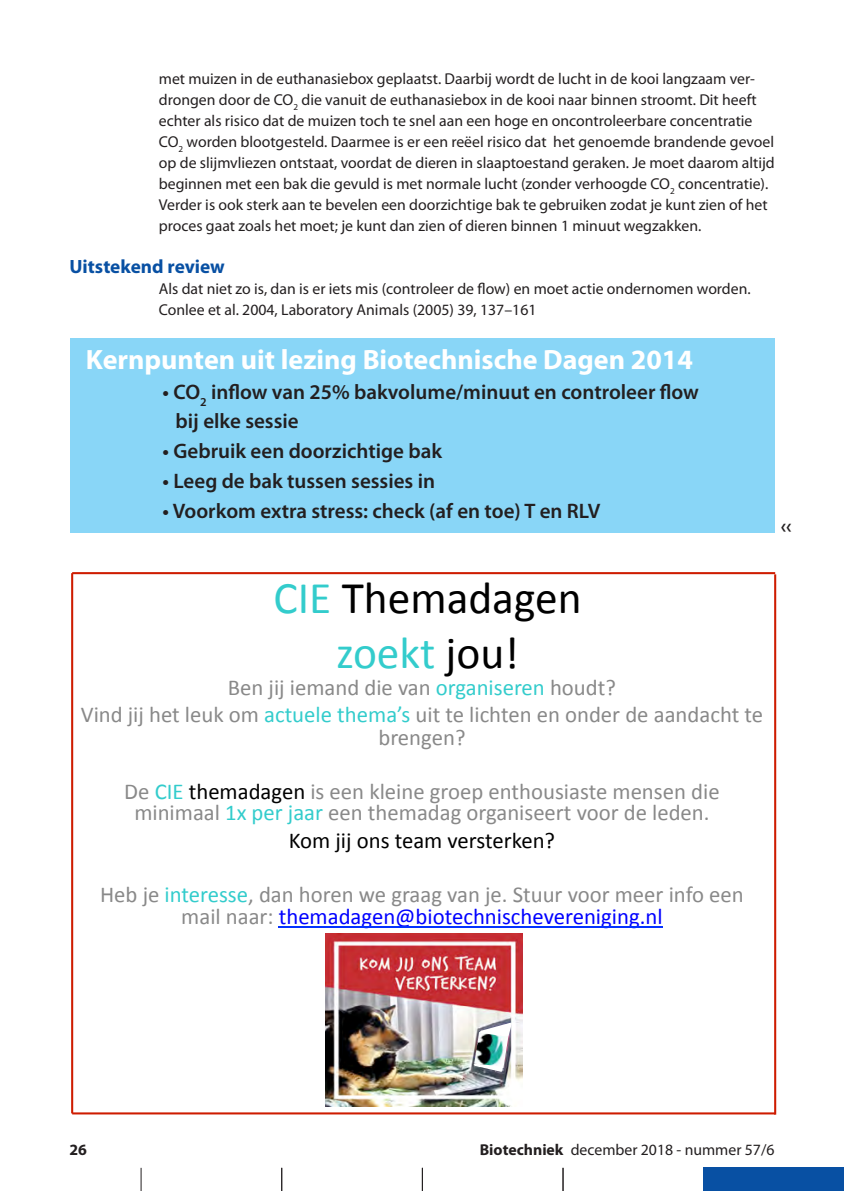
<style>
.page{position:relative;width:844px;height:1191px;background:#fff}
.page>*{position:absolute;margin:0;border:0;box-sizing:border-box;transform-origin:0 0}
.t1{font:45.5px/54.8px "Calibri";color:#000;text-align:center}
.t2{font:700 28px "Myriad Pro";color:#fff}
.t3{font:22.75px/27.1px "Calibri";color:#898989;text-align:center}
.t4{font:22.75px "Calibri";color:#000}
.t5{font:600 21px/29.8px "Myriad Pro";color:#231f20}
.t6{font:700 19.25px "Myriad Pro";color:#0850a3}
.t7{font:15.75px/21px "Myriad Pro";color:#231f20}
.t8{font:700 15.75px "Myriad Pro";color:#231f20}
.s1{color:#3cc}
.s2{color:#000}
.s3{color:#00f}
.s4{font-weight:700}
</style>
<div class="page">
<svg style="left:141px;top:1167px;width:1px;height:24px"></svg>
<svg style="left:281px;top:1167px;width:1px;height:24px"></svg>
<svg style="left:422px;top:1167px;width:1px;height:24px"></svg>
<svg style="left:562px;top:1167px;width:1px;height:24px"></svg>
<div style="left:703px;top:1167px;width:140px;height:24px;background:#0850a3"></div>
<div style="left:69px;top:338px;width:705px;height:195px;background:#89d6f7"></div>
<hr style="left:278px;top:926px;width:384px;height:1px;background:#0433ff">
<hr style="left:72px;top:572px;width:703px;height:2px;background:#ce1c00">
<hr style="left:72px;top:1112px;width:703px;height:2px;background:#ce1c00">
<hr style="left:71px;top:573px;width:2px;height:540px;background:#ce1c00">
<hr style="left:774px;top:574px;width:2px;height:540px;background:#ce1c00">
<img style="left:325px;top:934px;width:197px;height:172px">
<img style="left:474px;top:1038px;width:34px;height:30px">
<svg style="left:471px;top:1020px;width:42px;height:18px"></svg>
<svg style="left:472px;top:1062px;width:32px;height:11px"></svg>
<p class="t7" style="left:159px;top:68px;width:617px">met muizen in de euthanasiebox geplaatst. Daarbij wordt de lucht in de kooi langzaam ver&shy;drongen door de CO<sub>2</sub> die vanuit de euthanasiebox in de kooi naar binnen stroomt. Dit heeft echter als risico dat de muizen toch te snel aan een hoge en oncontroleerbare concentratie CO<sub>2</sub> worden blootgesteld. Daarmee is er een reëel risico dat het genoemde brandende gevoel op de slijmvliezen ontstaat, voordat de dieren in slaaptoestand geraken. Je moet daarom altijd beginnen met een bak die gevuld is met normale lucht (zonder verhoogde CO<sub>2</sub> concentratie).<br>Verder is ook sterk aan te bevelen een doorzichtige bak te gebruiken zodat je kunt zien of het proces gaat zoals het moet; je kunt dan zien of dieren binnen 1 minuut wegzakken.</p>
<p class="t6" style="left:69px;top:254px;width:157px">Uitstekend review</p>
<p class="t7" style="left:159px;top:278px;width:593px">Als dat niet zo is, dan is er iets mis (controleer de flow) en moet actie ondernomen worden.<br>Conlee et al. 2004, Laboratory Animals (2005) 39, 137–161</p>
<h2 class="t2" style="left:86px;top:341px;width:608px">Kernpunten uit lezing Biotechnische Dagen 2014</h2>
<h3 class="t5" style="left:175px;top:376px;width:524px;text-indent:-13px">• CO<sub>2</sub> inflow van 25% bakvolume/minuut en controleer flow bij elke sessie</h3>
<h3 class="t5" style="left:162px;top:436px;width:281px">• Gebruik een doorzichtige bak</h3>
<h3 class="t5" style="left:162px;top:465px;width:274px">• Leeg de bak tussen sessies in</h3>
<h3 class="t5" style="left:162px;top:495px;width:439px">• Voorkom extra stress: check (af en toe) T en RLV</h3>
<h3 class="t5" style="left:780px;top:511px;width:13px">‹‹</h3>
<h1 class="t1" style="left:273px;top:568px;width:309px"><span class="s1">CIE</span> Themadagen <span class="s1">zoekt</span> jou!</h1>
<h3 class="t3" style="left:81px;top:673px;width:683px">Ben jij iemand die van <span class="s1">organiseren</span> houdt?<br>Vind jij het leuk om <span class="s1">actuele thema’s</span> uit te lichten en onder de aandacht te</h3>
<h3 class="t3" style="left:378px;top:722px;width:89px">brengen?</h3>
<h3 class="t3" style="left:124px;top:779px;width:596px;line-height:21.3px">De <span class="s1">CIE</span> <span class="s2">themadagen</span> is een kleine groep enthousiaste mensen die minimaal <span class="s1">1x per jaar</span> een themadag organiseert voor de leden.</h3>
<h3 class="t4" style="left:289px;top:826px;width:268px">Kom jij ons team versterken?</h3>
<h3 class="t3" style="left:100px;top:882px;width:645px;line-height:22.4px">Heb je <span class="s1">interesse</span>, dan horen we graag van je. Stuur voor meer info een mail naar: <span class="s3">themadagen@biotechnischevereniging.nl</span></h3>
<p class="t8" style="left:69px;top:1139px;width:19px">26</p>
<p class="t7" style="left:479px;top:1139px;width:296px"><span class="s4">Biotechniek</span> december 2018 - nummer 57/6</p>
</div>
